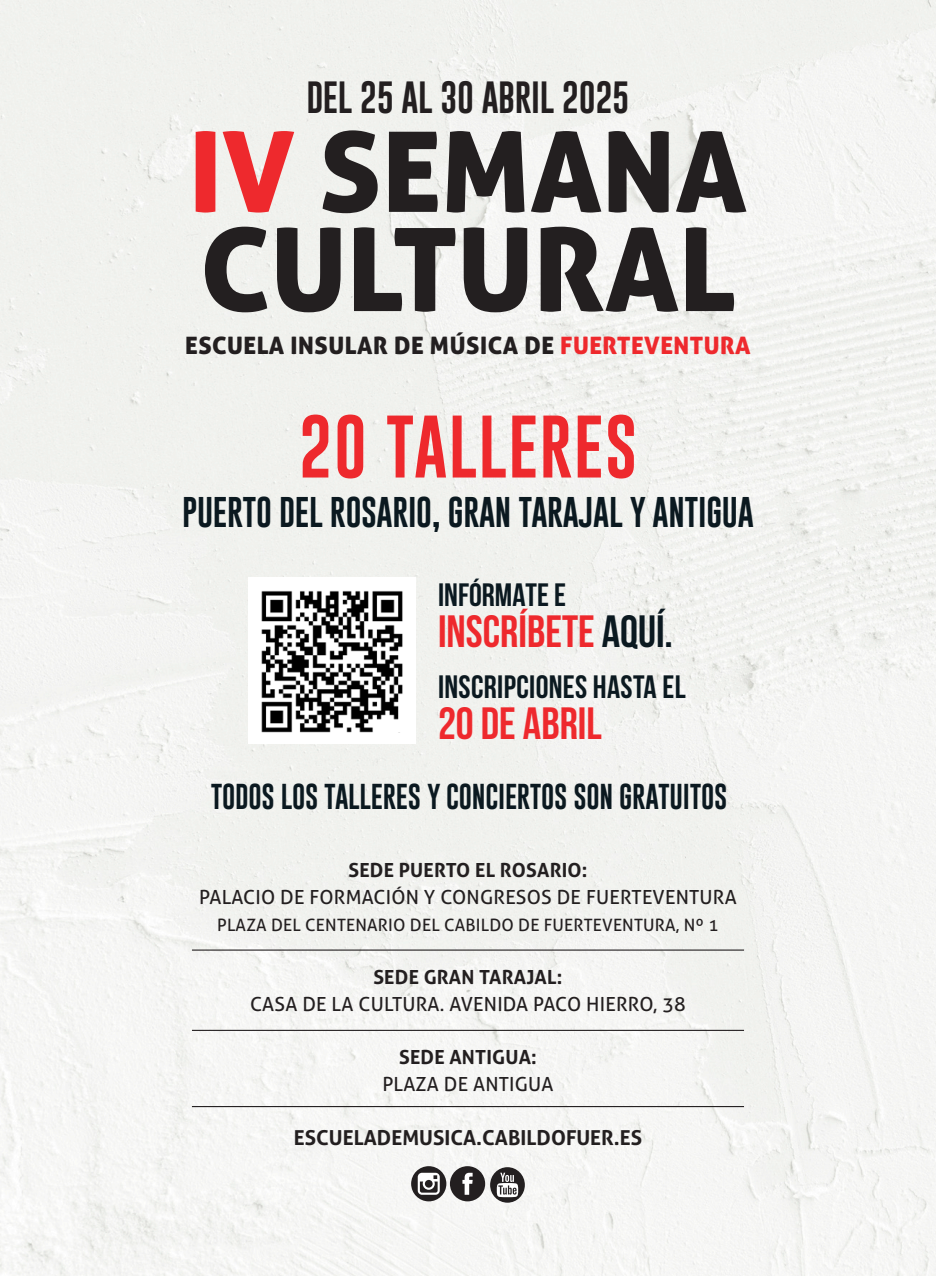
<style>
.page{position:relative;width:936px;height:1276px;background:#fff}
.page>*{position:absolute;margin:0;border:0;box-sizing:border-box;transform-origin:0 0}
.t1{font:115.5px "Aller Display";color:#231f20}
.t2{font:111.6px "Aller Display";color:#231f20}
.t3{font:64.5px "Gobold";letter-spacing:.02em;color:#ee292d}
.t4{font:700 45.3px "Bebas Neue";color:#ee292d}
.t5{font:33px "Gobold";letter-spacing:-.01em;color:#231f20}
.t6{font:700 32.4px "Bebas Neue";letter-spacing:.01em;color:#0b1920}
.t7{font:31.2px "Gobold";letter-spacing:-.01em;color:#0b1920}
.t8{font:26.4px "Gobold";letter-spacing:-.01em;color:#0b1920}
.t9{font:24px "Aller Display";letter-spacing:.02em;color:#231f20}
.t10{font:700 20.7px "Aller";color:#231f20}
.t11{font:19.5px "Aller";letter-spacing:.01em;color:#231f20}
.t12{font:700 19.5px "Aller";letter-spacing:.01em;color:#231f20}
.t13{font:17.1px "Aller";letter-spacing:.01em;color:#231f20}
.s1{color:#ee292d}
.s2{color:#0b1920}
</style>
<div class="page">
<div style="left:0;top:0;width:935px;height:1276px;background:#f2f3f0"></div>
<hr style="left:192px;top:949px;width:552px;height:1px;background:#231f20">
<hr style="left:192px;top:1029px;width:552px;height:2px;background:#231f20">
<hr style="left:192px;top:1106px;width:552px;height:1px;background:#231f20">
<div style="left:450px;top:1166px;width:35px;height:35px;background:#231f20;border-radius:50%"></div>
<svg style="left:462px;top:1172px;width:10px;height:22px"></svg>
<div style="left:411px;top:1166px;width:35px;height:35px;background:#231f20;border-radius:50%"></div>
<svg style="left:417px;top:1172px;width:23px;height:22px"></svg>
<div style="left:490px;top:1167px;width:35px;height:35px;background:#231f20;border-radius:50%"></div>
<svg style="left:497px;top:1172px;width:21px;height:25px"></svg>
<img style="left:249px;top:577px;width:166px;height:166px">
<svg style="left:380px;top:720px;width:24px;height:12px"></svg>
<p class="t5" style="left:306px;top:76px;width:325px">DEL 25 AL 30 ABRIL 2025</p>
<p class="t2" style="left:189px;top:101px;width:559px"><span class="s1">IV</span> SEMANA</p>
<p class="t1" style="left:200px;top:196px;width:537px">CULTURAL</p>
<p class="t9" style="left:185px;top:330px;width:567px">ESCUELA INSULAR DE MÚSICA DE <span class="s1">FUERTEVENTURA</span></p>
<p class="t3" style="left:298px;top:405px;width:340px">20 TALLERES</p>
<p class="t7" style="left:182px;top:492px;width:573px">PUERTO DEL ROSARIO, GRAN TARAJAL Y ANTIGUA</p>
<p class="t6" style="left:438px;top:576px;width:129px">INFÓRMATE E</p>
<p class="t4" style="left:438px;top:607px;width:236px">INSCRÍBETE <span class="s2">AQUÍ.</span></p>
<p class="t6" style="left:438px;top:668px;width:249px">INSCRIPCIONES HASTA EL</p>
<p class="t4" style="left:438px;top:699px;width:165px">20 DE ABRIL</p>
<p class="t8" style="left:211px;top:779px;width:518px">TODOS LOS TALLERES Y CONCIERTOS SON GRATUITOS</p>
<p class="t12" style="left:348px;top:858px;width:240px">SEDE PUERTO EL ROSARIO:</p>
<p class="t11" style="left:199px;top:885px;width:539px">PALACIO DE FORMACIÓN Y CONGRESOS DE FUERTEVENTURA</p>
<p class="t13" style="left:217px;top:914px;width:503px">PLAZA DEL CENTENARIO DEL CABILDO DE FUERTEVENTURA, Nº 1</p>
<p class="t12" style="left:373px;top:965px;width:191px">SEDE GRAN TARAJAL:</p>
<p class="t11" style="left:250px;top:992px;width:437px">CASA DE LA CULTURA. AVENIDA PACO HIERRO, 38</p>
<p class="t12" style="left:399px;top:1045px;width:139px">SEDE ANTIGUA:</p>
<p class="t11" style="left:382px;top:1072px;width:173px">PLAZA DE ANTIGUA</p>
<p class="t10" style="left:294px;top:1125px;width:350px">ESCUELADEMUSICA.CABILDOFUER.ES</p>
</div>
